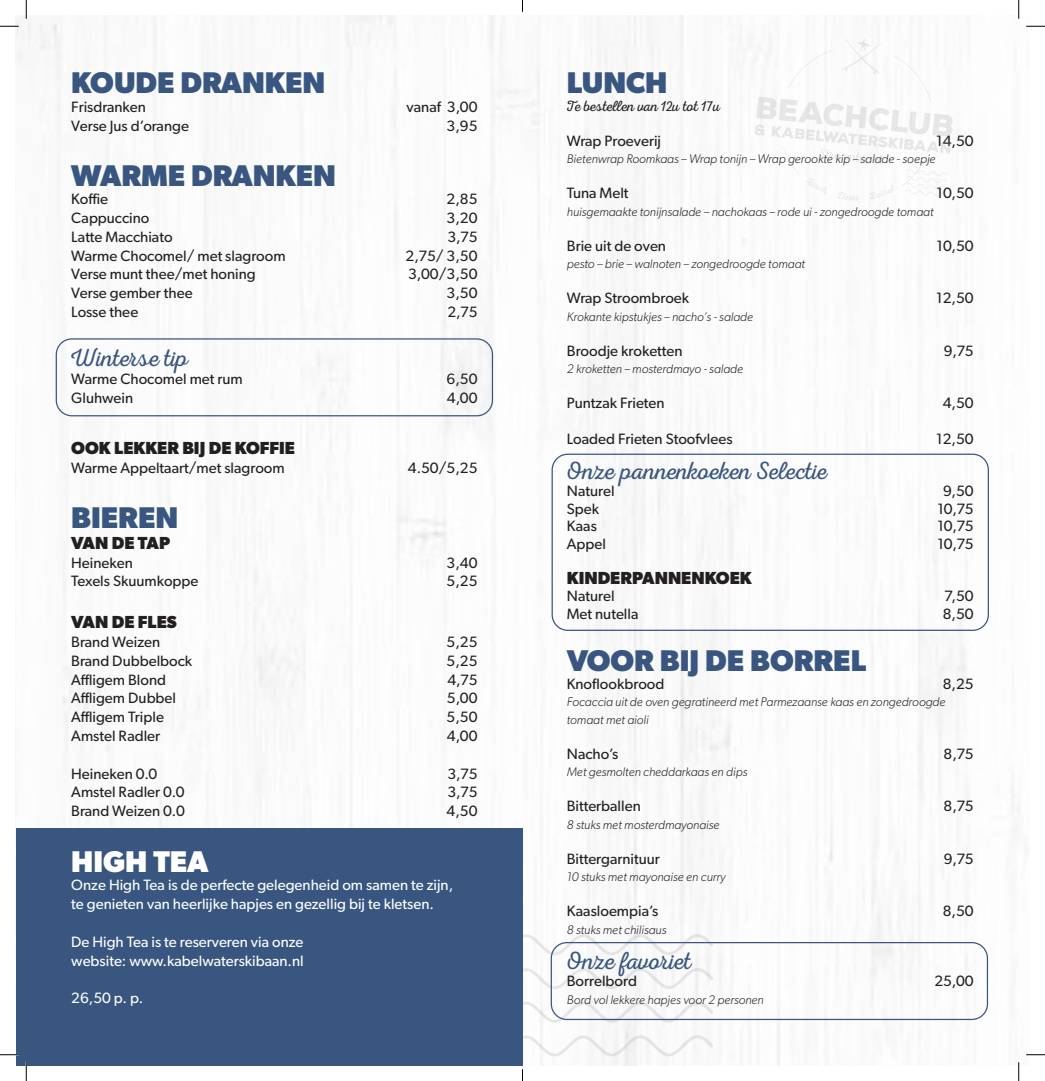
<style>
.page{position:relative;width:1045px;height:1081px;background:#fff}
.page>*{position:absolute;margin:0;border:0;box-sizing:border-box;transform-origin:0 0}
.Titel{font:700 30px "Gibson";color:#395680}
.Titel_wit{font:700 30px "Gibson";color:#fff}
.Accent{font:25px "Nexa Rust Script L Demo 1";color:#395680}
.Subkop{font:700 17.5px "Gibson";color:#231f20}
.Body{font:15px "Gibson";color:#231f20}
.body_wit{font:15px "Gibson";color:#fff}
.Ondertitel{font:15px "Nexa Rust Script L Demo 1";letter-spacing:.005em;color:#231f20}
.Ondertekst{font:italic 300 12.5px/17.5px "Gibson";color:#231f20}
</style>
<div class="page">
<img style="left:16px;top:16px;width:1013px;height:1048px">
<svg style="left:522px;top:966px;width:191px;height:23px"></svg>
<svg style="left:522px;top:932px;width:191px;height:24px"></svg>
<svg style="left:522px;top:999px;width:191px;height:24px"></svg>
<svg style="left:522px;top:1033px;width:191px;height:24px"></svg>
<div style="left:56px;top:338px;width:437px;height:78px;border:1px solid #395680;border-radius:16px"></div>
<div style="left:16px;top:827px;width:506px;height:237px;background:#395680"></div>
<svg style="left:754px;top:39px;width:198px;height:161px"></svg>
<div style="left:551px;top:453px;width:438px;height:177px;border:1px solid #395680;border-radius:16px"></div>
<div style="left:550px;top:941px;width:438px;height:78px;border:1px solid #395680;border-radius:16px"></div>
<svg style="left:0;top:25px;width:19px;height:2px"></svg>
<svg style="left:1026px;top:25px;width:19px;height:2px"></svg>
<svg style="left:0;top:1053px;width:19px;height:2px"></svg>
<svg style="left:1026px;top:1053px;width:19px;height:2px"></svg>
<svg style="left:25px;top:0;width:2px;height:19px"></svg>
<svg style="left:25px;top:1062px;width:2px;height:18px"></svg>
<svg style="left:1018px;top:0;width:1px;height:19px"></svg>
<svg style="left:1018px;top:1061px;width:1px;height:19px"></svg>
<p class="Titel" style="left:71px;top:65px;width:256px">KOUDE DRANKEN</p>
<p class="Body" style="left:71px;top:98px;width:76px">Frisdranken</p>
<p class="Body" style="left:406px;top:98px;width:72px">vanaf 3,00</p>
<p class="Body" style="left:71px;top:116px;width:119px">Verse Jus d’orange</p>
<p class="Body" style="left:446px;top:116px;width:32px">3,95</p>
<p class="Titel" style="left:71px;top:157px;width:266px">WARME DRANKEN</p>
<p class="Body" style="left:71px;top:190px;width:38px">Koffie</p>
<p class="Body" style="left:446px;top:190px;width:32px">2,85</p>
<p class="Body" style="left:71px;top:209px;width:80px">Cappuccino</p>
<p class="Body" style="left:446px;top:209px;width:32px">3,20</p>
<p class="Body" style="left:71px;top:227px;width:103px">Latte Macchiato</p>
<p class="Body" style="left:447px;top:227px;width:32px">3,75</p>
<p class="Body" style="left:71px;top:246px;width:216px">Warme Chocomel/ met slagroom</p>
<p class="Body" style="left:406px;top:246px;width:73px">2,75/ 3,50</p>
<p class="Body" style="left:71px;top:265px;width:186px">Verse munt thee/met honing</p>
<p class="Body" style="left:408px;top:265px;width:71px">3,00/3,50</p>
<p class="Body" style="left:71px;top:284px;width:123px">Verse gember thee</p>
<p class="Body" style="left:446px;top:284px;width:32px">3,50</p>
<p class="Body" style="left:71px;top:302px;width:68px">Losse thee</p>
<p class="Body" style="left:447px;top:302px;width:32px">2,75</p>
<p class="Accent" style="left:71px;top:344px;width:118px">Winterse tip</p>
<p class="Body" style="left:71px;top:370px;width:173px">Warme Chocomel met rum</p>
<p class="Body" style="left:446px;top:370px;width:32px">6,50</p>
<p class="Body" style="left:71px;top:389px;width:63px">Gluhwein</p>
<p class="Body" style="left:447px;top:389px;width:32px">4,00</p>
<p class="Subkop" style="left:71px;top:437px;width:225px">OOK LEKKER BIJ DE KOFFIE</p>
<p class="Body" style="left:71px;top:458px;width:215px">Warme Appeltaart/met slagroom</p>
<p class="Body" style="left:408px;top:458px;width:71px">4.50/5,25</p>
<p class="Titel" style="left:71px;top:499px;width:108px">BIEREN</p>
<p class="Subkop" style="left:71px;top:532px;width:100px">VAN DE TAP</p>
<p class="Body" style="left:71px;top:553px;width:63px">Heineken</p>
<p class="Body" style="left:446px;top:553px;width:32px">3,40</p>
<p class="Body" style="left:71px;top:572px;width:129px">Texels Skuumkoppe</p>
<p class="Body" style="left:446px;top:572px;width:32px">5,25</p>
<p class="Subkop" style="left:71px;top:611px;width:107px">VAN DE FLES</p>
<p class="Body" style="left:71px;top:632px;width:91px">Brand Weizen</p>
<p class="Body" style="left:446px;top:632px;width:32px">5,25</p>
<p class="Body" style="left:71px;top:651px;width:122px">Brand Dubbelbock</p>
<p class="Body" style="left:446px;top:651px;width:32px">5,25</p>
<p class="Body" style="left:71px;top:670px;width:96px">Affligem Blond</p>
<p class="Body" style="left:447px;top:670px;width:32px">4,75</p>
<p class="Body" style="left:71px;top:689px;width:106px">Affligem Dubbel</p>
<p class="Body" style="left:447px;top:689px;width:32px">5,00</p>
<p class="Body" style="left:71px;top:707px;width:94px">Affligem Triple</p>
<p class="Body" style="left:446px;top:707px;width:32px">5,50</p>
<p class="Body" style="left:71px;top:726px;width:90px">Amstel Radler</p>
<p class="Body" style="left:447px;top:726px;width:32px">4,00</p>
<p class="Body" style="left:71px;top:764px;width:88px">Heineken 0.0</p>
<p class="Body" style="left:447px;top:764px;width:32px">3,75</p>
<p class="Body" style="left:71px;top:782px;width:115px">Amstel Radler 0.0</p>
<p class="Body" style="left:447px;top:782px;width:32px">3,75</p>
<p class="Body" style="left:71px;top:801px;width:115px">Brand Weizen 0.0</p>
<p class="Body" style="left:446px;top:801px;width:32px">4,50</p>
<p class="Titel_wit" style="left:71px;top:843px;width:139px">HIGH TEA</p>
<p class="body_wit" style="left:71px;top:876px;width:383px">Onze High Tea is de perfecte gelegenheid om samen te zijn,</p>
<p class="body_wit" style="left:71px;top:894px;width:364px">te genieten van heerlijke hapjes en gezellig bij te kletsen.</p>
<p class="body_wit" style="left:71px;top:932px;width:234px">De High Tea is te reserveren via onze</p>
<p class="body_wit" style="left:71px;top:951px;width:234px">website: www.kabelwaterskibaan.nl</p>
<p class="body_wit" style="left:71px;top:988px;width:73px">26,50 p. p.</p>
<p class="Titel" style="left:567px;top:65px;width:102px">LUNCH</p>
<p class="Ondertitel" style="left:567px;top:98px;width:155px">Te bestellen van 12u tot 17u</p>
<p class="Body" style="left:567px;top:131px;width:96px">Wrap Proeverij</p>
<p class="Body" style="left:936px;top:131px;width:39px">14,50</p>
<p class="Ondertekst" style="left:567px;top:150px;width:370px">Bietenwrap Roomkaas – Wrap tonijn – Wrap gerookte kip – salade - soepje</p>
<p class="Body" style="left:567px;top:184px;width:63px">Tuna Melt</p>
<p class="Body" style="left:936px;top:184px;width:39px">10,50</p>
<p class="Ondertekst" style="left:567px;top:202px;width:368px">huisgemaakte tonijnsalade – nachokaas – rode ui - zongedroogde tomaat</p>
<p class="Body" style="left:567px;top:236px;width:101px">Brie uit de oven</p>
<p class="Body" style="left:936px;top:236px;width:39px">10,50</p>
<p class="Ondertekst" style="left:567px;top:255px;width:240px">pesto – brie – walnoten – zongedroogde tomaat</p>
<p class="Body" style="left:567px;top:289px;width:124px">Wrap Stroombroek</p>
<p class="Body" style="left:936px;top:289px;width:39px">12,50</p>
<p class="Ondertekst" style="left:567px;top:307px;width:188px">Krokante kipstukjes – nacho’s - salade</p>
<p class="Body" style="left:567px;top:341px;width:117px">Broodje kroketten</p>
<p class="Body" style="left:944px;top:341px;width:31px">9,75</p>
<p class="Ondertekst" style="left:567px;top:360px;width:178px">2 kroketten – mosterdmayo - salade</p>
<p class="Body" style="left:567px;top:394px;width:99px">Puntzak Frieten</p>
<p class="Body" style="left:942px;top:394px;width:32px">4,50</p>
<p class="Body" style="left:567px;top:429px;width:167px">Loaded Frieten Stoofvlees</p>
<p class="Body" style="left:936px;top:429px;width:39px">12,50</p>
<p class="Accent" style="left:567px;top:456px;width:262px">Onze pannenkoeken Selectie</p>
<p class="Body" style="left:567px;top:481px;width:49px">Naturel</p>
<p class="Body" style="left:943px;top:481px;width:32px">9,50</p>
<p class="Body" style="left:567px;top:499px;width:34px">Spek</p>
<p class="Body" style="left:937px;top:499px;width:38px">10,75</p>
<p class="Body" style="left:567px;top:516px;width:32px">Kaas</p>
<p class="Body" style="left:937px;top:516px;width:38px">10,75</p>
<p class="Body" style="left:567px;top:534px;width:41px">Appel</p>
<p class="Body" style="left:937px;top:534px;width:38px">10,75</p>
<p class="Subkop" style="left:567px;top:567px;width:186px">KINDERPANNENKOEK</p>
<p class="Body" style="left:567px;top:586px;width:49px">Naturel</p>
<p class="Body" style="left:944px;top:586px;width:31px">7,50</p>
<p class="Body" style="left:567px;top:604px;width:73px">Met nutella</p>
<p class="Body" style="left:942px;top:604px;width:32px">8,50</p>
<p class="Titel" style="left:567px;top:642px;width:301px">VOOR BIJ DE BORREL</p>
<p class="Body" style="left:567px;top:674px;width:99px">Knoflookbrood</p>
<p class="Body" style="left:942px;top:674px;width:32px">8,25</p>
<p class="Ondertekst" style="left:567px;top:692px;width:380px">Focaccia uit de oven gegratineerd met Parmezaanse kaas en zongedroogde tomaat met aioli</p>
<p class="Body" style="left:567px;top:744px;width:53px">Nacho’s</p>
<p class="Body" style="left:943px;top:744px;width:32px">8,75</p>
<p class="Ondertekst" style="left:567px;top:762px;width:182px">Met gesmolten cheddarkaas en dips</p>
<p class="Body" style="left:567px;top:796px;width:75px">Bitterballen</p>
<p class="Body" style="left:943px;top:796px;width:32px">8,75</p>
<p class="Ondertekst" style="left:567px;top:815px;width:154px">8 stuks met mosterdmayonaise</p>
<p class="Body" style="left:567px;top:849px;width:95px">Bittergarnituur</p>
<p class="Body" style="left:944px;top:849px;width:31px">9,75</p>
<p class="Ondertekst" style="left:567px;top:867px;width:160px">10 stuks met mayonaise en curry</p>
<p class="Body" style="left:567px;top:901px;width:93px">Kaasloempia’s</p>
<p class="Body" style="left:942px;top:901px;width:32px">8,50</p>
<p class="Ondertekst" style="left:567px;top:920px;width:101px">8 stuks met chilisaus</p>
<p class="Accent" style="left:567px;top:946px;width:126px">Onze favoriet</p>
<p class="Body" style="left:567px;top:971px;width:72px">Borrelbord</p>
<p class="Body" style="left:934px;top:971px;width:41px">25,00</p>
<p class="Ondertekst" style="left:567px;top:990px;width:198px">Bord vol lekkere hapjes voor 2 personen</p>
</div>
